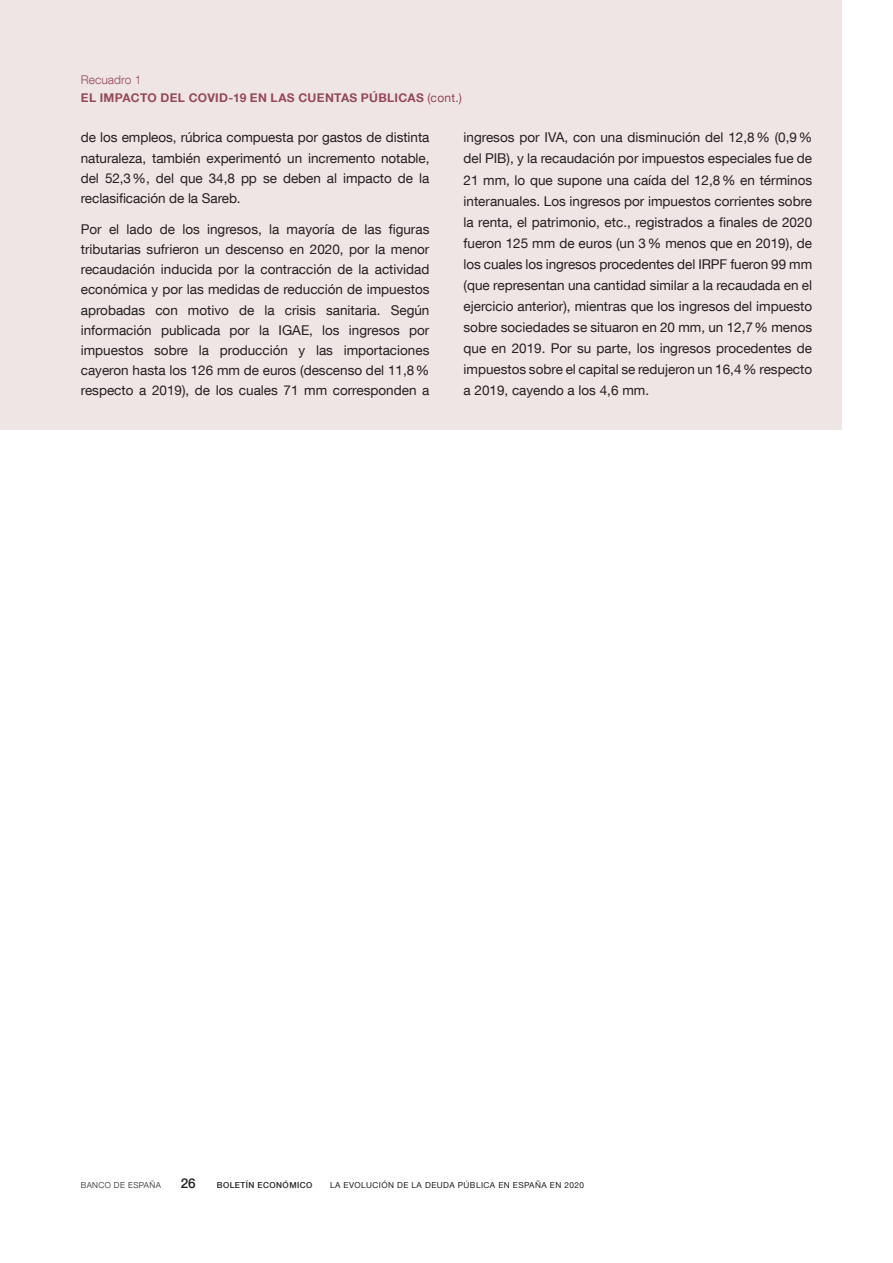
<style>
.page{position:relative;width:893px;height:1263px;background:#fff}
.page>*{position:absolute;margin:0;border:0;box-sizing:border-box;transform-origin:0 0}
.Texto_recuadro{font:13.5px/21.1px "Bd E Neue Helvetica";color:#231f20;text-align:justify}
.t1{font:500 13.5px "Bd E Neue Helvetica";color:#231f20}
.t2{font:700 12px/18px "Bd E Neue Helvetica";letter-spacing:.025em;color:#944957}
.t3{font:8.25px "Bd E Neue Helvetica";letter-spacing:.05em;color:#231f20}
.t4{font:500 8.25px "Bd E Neue Helvetica";letter-spacing:.05em;color:#231f20}
.t5{font:300 8.25px "Bd E Neue Helvetica";letter-spacing:.05em;color:#231f20}
.s1{font-weight:300}
.s2{font-weight:400}
</style>
<div class="page">
<div style="left:0;top:0;width:842px;height:429px;background:#f0e5e5"></div>
<p class="t2" style="left:81px;top:70px;width:383px"><span class="s1">Recuadro 1<br></span>EL IMPACTO DEL COVID-19 EN LAS CUENTAS PÚBLICAS <span class="s2">(cont.)</span></p>
<p class="Texto_recuadro" style="left:81px;top:127px;width:350px;line-height:20.2px">de los empleos, rúbrica compuesta por gastos de distinta naturaleza, también experimentó un incremento notable, del 52,3%, del que 34,8 pp se deben al impacto de la reclasificación de la Sareb.</p>
<p class="Texto_recuadro" style="left:81px;top:219px;width:350px;line-height:20.2px">Por el lado de los ingresos, la mayoría de las figuras tributarias sufrieron un descenso en 2020, por la menor recaudación inducida por la contracción de la actividad económica y por las medidas de reducción de impuestos aprobadas con motivo de la crisis sanitaria. Según información publicada por la IGAE, los ingresos por impuestos sobre la producción y las importaciones cayeron hasta los 126 mm de euros (descenso del 11,8% respecto a 2019), de los cuales 71 mm corresponden a</p>
<p class="Texto_recuadro" style="left:463px;top:127px;width:350px">ingresos por IVA, con una disminución del 12,8% (0,9% del PIB), y la recaudación por impuestos especiales fue de 21 mm, lo que supone una caída del 12,8% en términos interanuales. Los ingresos por impuestos corrientes sobre la renta, el patrimonio, etc., registrados a finales de 2020 fueron 125 mm de euros (un 3% menos que en 2019), de los cuales los ingresos procedentes del IRPF fueron 99 mm (que representan una cantidad similar a la recaudada en el ejercicio anterior), mientras que los ingresos del impuesto sobre sociedades se situaron en 20 mm, un 12,7% menos que en 2019. Por su parte, los ingresos procedentes de impuestos sobre el capital se redujeron un 16,4% respecto a 2019, cayendo a los 4,6 mm.</p>
<p class="t5" style="left:81px;top:1180px;width:82px">BANCO DE ESPAÑA</p>
<p class="t1" style="left:181px;top:1175px;width:16px">26</p>
<p class="t4" style="left:217px;top:1180px;width:97px">BOLETÍN ECONÓMICO</p>
<p class="t3" style="left:330px;top:1180px;width:255px">LA EVOLUCIÓN DE LA DEUDA PÚBLICA EN ESPAÑA EN 2020</p>
</div>
